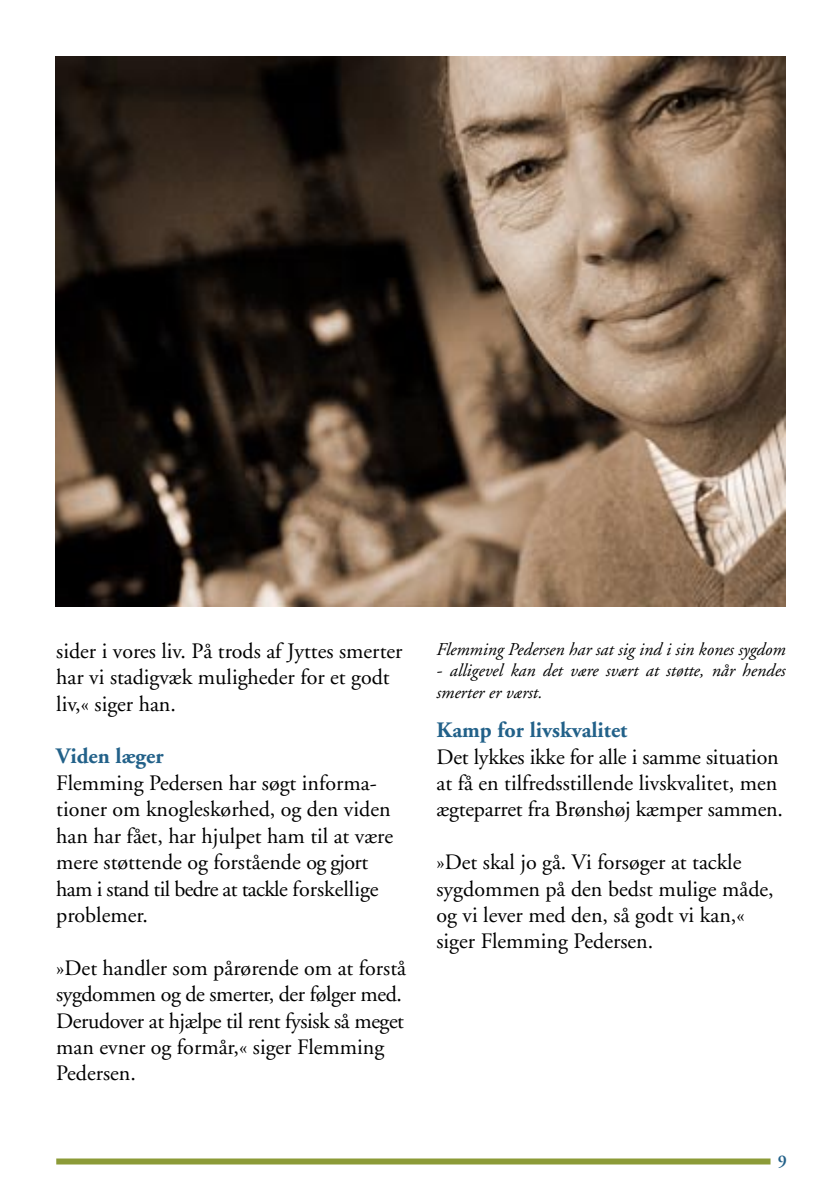
<style>
.page{position:relative;width:840px;height:1191px;background:#fff}
.page>*{position:absolute;margin:0;border:0;box-sizing:border-box;transform-origin:0 0}
.Brødtekst{font:22px/26.4px "Adobe Garamond";color:#000}
.Brødtekst_Overskrift{font:700 22px "Adobe Garamond";color:#226189}
.Billedtekst{font:italic 18px/21.6px "Adobe Garamond";color:#000}
.t1{font:600 18px "Adobe Garamond";color:#226189}
</style>
<div class="page">
<img style="left:56px;top:57px;width:729px;height:550px">
<div style="left:56px;top:1158px;width:714px;height:6px;background:#8c9b38"></div>
<p class="Brødtekst" style="left:56px;top:638px;width:347px">sider i vores liv. På trods af Jyttes smerter har vi stadigvæk muligheder for et godt liv,« siger han.</p>
<p class="Brødtekst_Overskrift" style="left:56px;top:744px;width:109px">Viden læger</p>
<p class="Brødtekst" style="left:56px;top:770px;width:338px">Flemming Pedersen har søgt informa&shy;tioner om knogleskørhed, og den viden han har fået, har hjulpet ham til at være mere støttende og forstående og gjort ham i stand til bedre at tackle forskellige problemer.</p>
<p class="Brødtekst" style="left:56px;top:955px;width:351px">»Det handler som pårørende om at forstå sygdommen og de smerter, der følger med.<br>Derudover at hjælpe til rent fysisk så meget man evner og formår,« siger Flemming Pedersen.</p>
<p class="Billedtekst" style="left:436px;top:638px;width:350px">Flemming Pedersen har sat sig ind i sin kones sygdom</p>
<p class="Billedtekst" style="left:436px;top:660px;width:350px">- alligevel kan det være svært at støtte, når hendes smerter er værst.</p>
<p class="Brødtekst_Overskrift" style="left:436px;top:718px;width:192px">Kamp for livskvalitet</p>
<p class="Brødtekst" style="left:436px;top:744px;width:348px">Det lykkes ikke for alle i samme situation at få en tilfredsstillende livskvalitet, men ægteparret fra Brønshøj kæmper sammen.</p>
<p class="Brødtekst" style="left:436px;top:849px;width:338px">»Det skal jo gå. Vi forsøger at tackle sygdommen på den bedst mulige måde, og vi lever med den, så godt vi kan,« siger Flemming Pedersen.</p>
<p class="t1" style="left:777px;top:1151px;width:11px">9</p>
</div>
